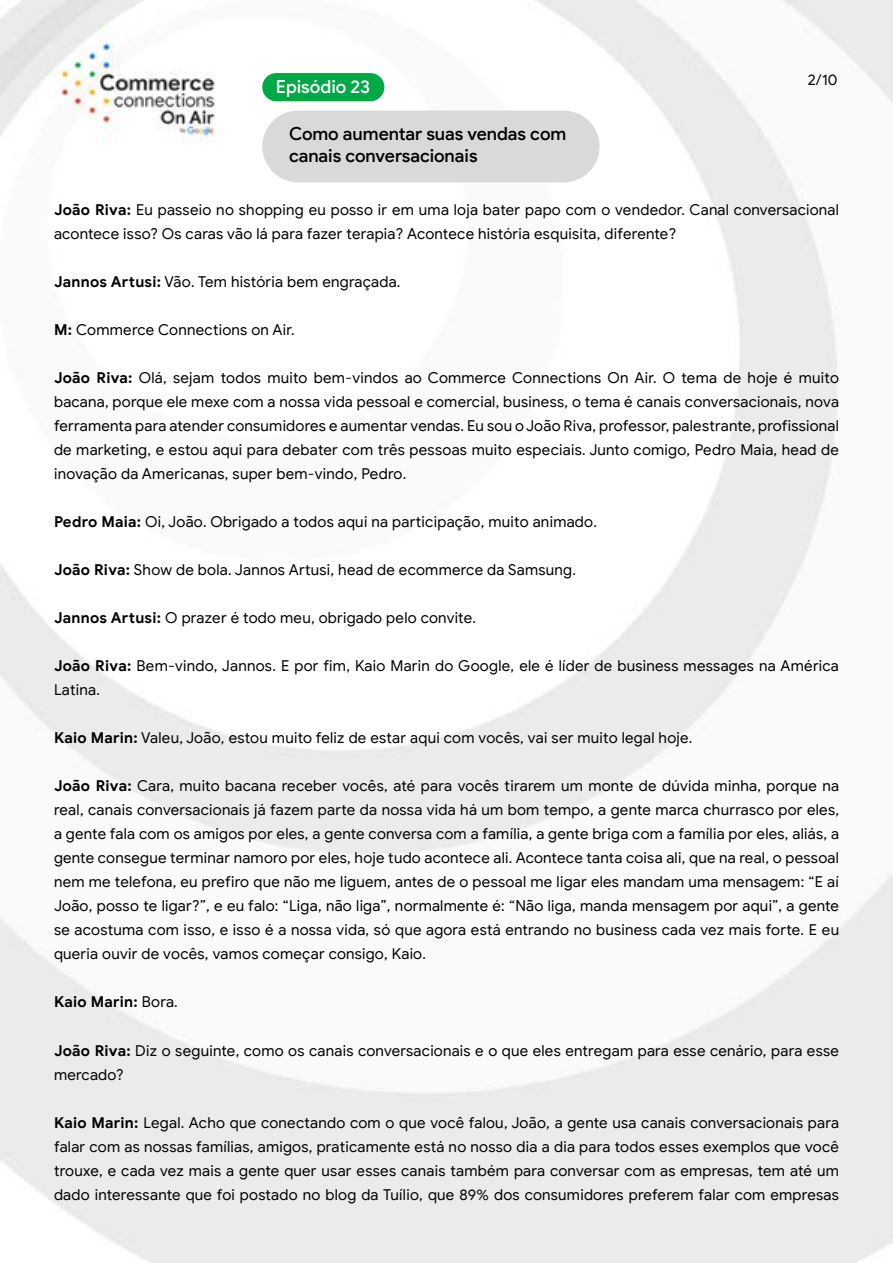
<style>
.page{position:relative;width:893px;height:1263px;background:#fff}
.page>*{position:absolute;margin:0;border:0;box-sizing:border-box;transform-origin:0 0}
.t1{font:500 18px/21.6px "Google Sans Display";letter-spacing:-.005em;color:#000}
.t2{font:500 18px "Google Sans Display";color:#fff}
.t3{font:15px/24px "Google Sans";letter-spacing:.015em;color:#000}
.t4{font:700 15px "Google Sans";letter-spacing:.02em;color:#000}
.t5{font:15px "Google Sans Display";color:#000}
.s1{font-weight:700}
.s2{font-weight:400}
</style>
<div class="page">
<img style="left:0;top:0;width:893px;height:1263px">
<div style="left:262px;top:73px;width:122px;height:28px;background:#00a946;border-radius:14px"></div>
<div style="left:262px;top:111px;width:338px;height:71px;background:#d9d9d9;border-radius:36px"></div>
<p class="t2" style="left:276px;top:76px;width:96px">Episódio 23</p>
<p class="t1" style="left:289px;top:123px;width:279px">Como aumentar suas vendas com canais conversacionais</p>
<p class="t5" style="left:808px;top:70px;width:31px">2/10</p>
<p class="t3" style="left:54px;top:198px;width:786px"><span class="s1">João Riva:</span> Eu passeio no shopping eu posso ir em uma loja bater papo com o vendedor. Canal conversacional acontece isso? Os caras vão lá para fazer terapia? Acontece história esquisita, diferente?</p>
<p class="t3" style="left:54px;top:270px;width:348px"><span class="s1">Jannos Artusi:</span> Vão. Tem história bem engraçada.</p>
<p class="t3" style="left:54px;top:318px;width:242px"><span class="s1">M:</span> Commerce Connections on Air.</p>
<p class="t3" style="left:54px;top:366px;width:786px;text-align:justify"><span class="s1">João Riva:</span> Olá, sejam todos muito bem-vindos ao Commerce Connections On Air. O tema de hoje é muito bacana, porque ele mexe com a nossa vida pessoal e comercial, business, o tema é canais conversacionais, nova ferramenta para atender consumidores e aumentar vendas. Eu sou o João Riva, professor, palestrante, profissional de marketing, e estou aqui para debater com três pessoas muito especiais. Junto comigo, Pedro Maia, head de inovação da Americanas, super bem-vindo, Pedro.</p>
<p class="t3" style="left:54px;top:510px;width:544px"><span class="s1">Pedro Maia:</span> Oi, João. Obrigado a todos aqui na participação, muito animado.</p>
<p class="t3" style="left:54px;top:558px;width:523px"><span class="s1">João Riva:</span> Show de bola. Jannos Artusi, head de ecommerce da Samsung.</p>
<p class="t3" style="left:54px;top:606px;width:424px"><span class="s1">Jannos Artusi:</span> O prazer é todo meu, obrigado pelo convite.</p>
<p class="t3" style="left:54px;top:654px;width:786px"><span class="s1">João Riva:</span> Bem-vindo, Jannos. E por fim, Kaio Marin do Google, ele é líder de business messages na América<br>Latina.</p>
<p class="t3" style="left:54px;top:726px;width:640px"><span class="s1">Kaio Marin:</span> Valeu, João, estou muito feliz de estar aqui com vocês, vai ser muito legal hoje.</p>
<p class="t3" style="left:54px;top:774px;width:787px;text-align:justify"><span class="s1">João Riva:</span> Cara, muito bacana receber vocês, até para vocês tirarem um monte de dúvida minha, porque na real, canais conversacionais já fazem parte da nossa vida há um bom tempo, a gente marca churrasco por eles, a gente fala com os amigos por eles, a gente conversa com a família, a gente briga com a família por eles, aliás, a gente consegue terminar namoro por eles, hoje tudo acontece ali. Acontece tanta coisa ali, que na real, o pessoal nem me telefona, eu prefiro que não me liguem, antes de o pessoal me ligar eles mandam uma mensagem: “E aí João, posso te ligar?”, e eu falo: “Liga, não liga”, normalmente é: “Não liga, manda mensagem por aqui”, a gente se acostuma com isso, e isso é a nossa vida, só que agora está entrando no business cada vez mais forte. E eu queria ouvir de vocês, vamos começar consigo, Kaio.</p>
<p class="t4" style="left:54px;top:993px;width:125px">Kaio Marin: <span class="s2">Bora.</span></p>
<p class="t3" style="left:54px;top:1038px;width:786px"><span class="s1">João Riva:</span> Diz o seguinte, como os canais conversacionais e o que eles entregam para esse cenário, para esse mercado?</p>
<p class="t3" style="left:54px;top:1110px;width:786px;text-align:justify"><span class="s1">Kaio Marin:</span> Legal. Acho que conectando com o que você falou, João, a gente usa canais conversacionais para falar com as nossas famílias, amigos, praticamente está no nosso dia a dia para todos esses exemplos que você trouxe, e cada vez mais a gente quer usar esses canais também para conversar com as empresas, tem até um dado interessante que foi postado no blog da Tuílio, que 89% dos consumidores preferem falar com empresas</p>
</div>
